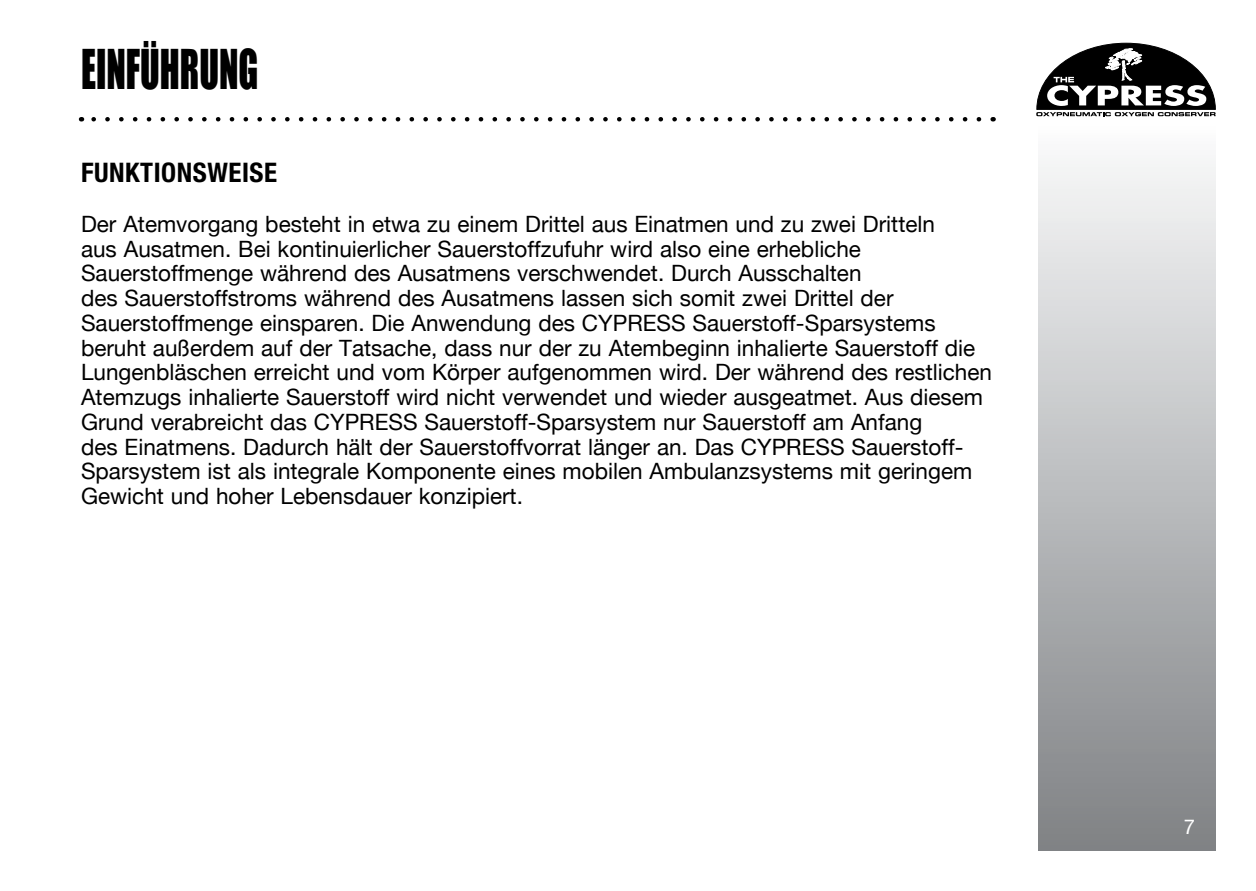
<style>
.page{position:relative;width:1256px;height:891px;background:#fff}
.page>*{position:absolute;margin:0;border:0;box-sizing:border-box;transform-origin:0 0}
.t1{font:50.4px "Impact";color:#000;scale:.71 1}
.t2{font:700 condensed 27px "Helvetica Neue";letter-spacing:.02em;color:#000}
.t3{font:22.5px/24.8px "Helvetica Neue";color:#000}
.t4{font:20.25px "Helvetica Neue";color:#fff}
</style>
<div class="page">
<div style="left:1038px;top:126px;width:177px;height:724px;background:linear-gradient(to bottom,#fafbfc,#7e8184)"></div>
<svg style="left:91px;top:117px;width:888px;height:5px"></svg>
<svg style="left:1036px;top:42px;width:180px;height:74px"></svg>
<h1 class="t1" style="left:81px;top:38px;width:251px">EINFÜHRUNG</h1>
<p class="t2" style="left:81px;top:156px;width:197px">FUNKTIONSWEISE</p>
<p class="t3" style="left:81px;top:211px;width:912px">Der Atemvorgang besteht in etwa zu einem Drittel aus Einatmen und zu zwei Dritteln<br>aus Ausatmen. Bei kontinuierlicher Sauerstoffzufuhr wird also eine erhebliche Sauerstoffmenge während des Ausatmens verschwendet. Durch Ausschalten<br>des Sauerstoffstroms während des Ausatmens lassen sich somit zwei Drittel der Sauerstoffmenge einsparen. Die Anwendung des CYPRESS Sauerstoff-Sparsystems beruht außerdem auf der Tatsache, dass nur der zu Atembeginn inhalierte Sauerstoff die Lungenbläschen erreicht und vom Körper aufgenommen wird. Der während des restlichen Atemzugs inhalierte Sauerstoff wird nicht verwendet und wieder ausgeatmet. Aus diesem Grund verabreicht das CYPRESS Sauerstoff-Sparsystem nur Sauerstoff am Anfang<br>des Einatmens. Dadurch hält der Sauerstoffvorrat länger an. Das CYPRESS Sauerstoff-Sparsystem ist als integrale Komponente eines mobilen Ambulanzsystems mit geringem Gewicht und hoher Lebensdauer konzipiert.</p>
<p class="t4" style="left:1183px;top:814px;width:13px">7</p>
</div>
